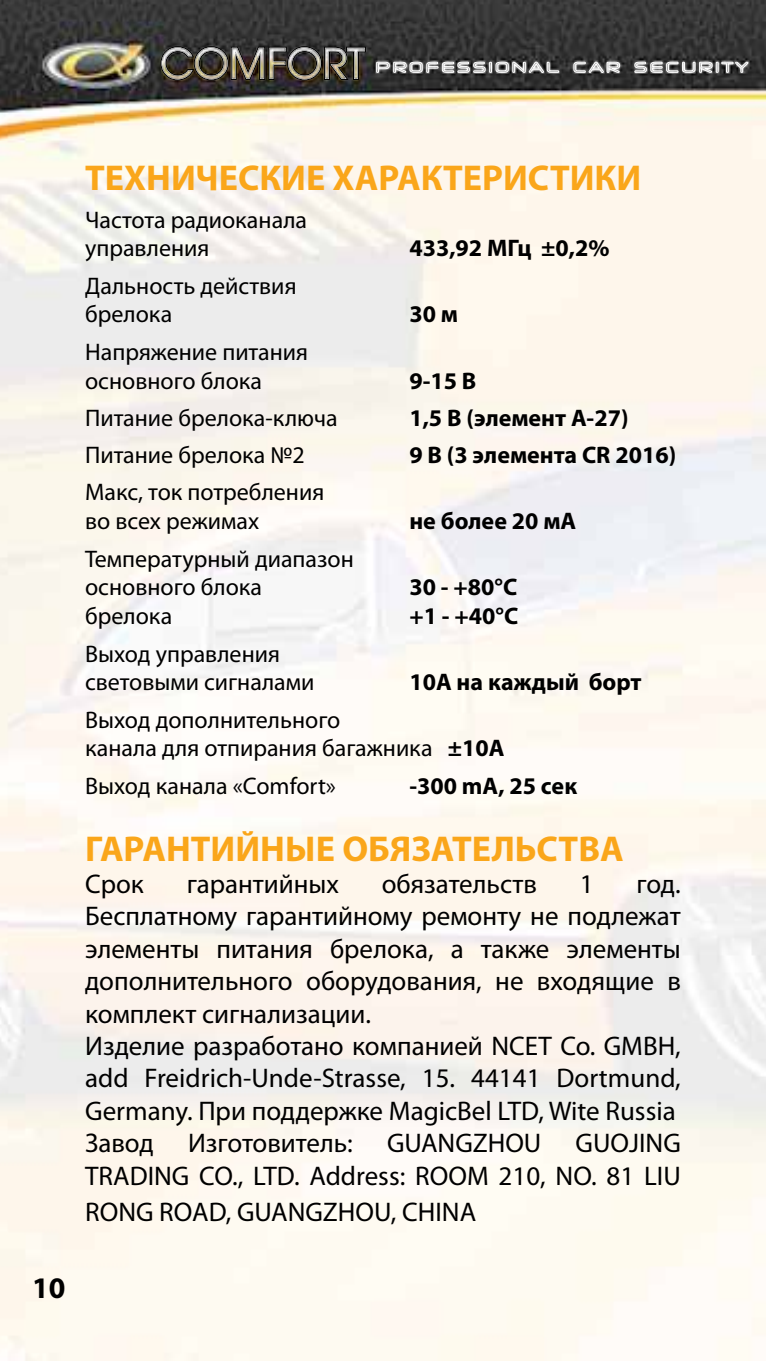
<style>
.page{position:relative;width:766px;height:1361px;background:#fff}
.page>*{position:absolute;margin:0;border:0;box-sizing:border-box;transform-origin:0 0}
.t1{font:700 36px "Myriad Pro";color:#faa61a}
.t2{font:700 30px "Myriad Pro";color:#000}
.t3{font:27px/32.4px "Myriad Pro";color:#000}
.t4{font:24px/28.8px "Myriad Pro";color:#000}
.t5{font:700 24px "Myriad Pro";color:#000}
.s1{font-weight:700}
</style>
<div class="page">
<img style="left:0;top:0;width:765px;height:1361px">
<img style="left:160px;top:46px;width:206px;height:34px">
<svg style="left:376px;top:61px;width:183px;height:14px;background:#858585"></svg>
<svg style="left:573px;top:61px;width:47px;height:12px"></svg>
<svg style="left:634px;top:61px;width:114px;height:12px"></svg>
<h1 class="t1" style="left:85px;top:155px;width:557px">ТЕХНИЧЕСКИЕ ХАРАКТЕРИСТИКИ</h1>
<p class="t4" style="left:85px;top:205px;width:223px">Частота радиоканала управления</p>
<p class="t5" style="left:409px;top:233px;width:202px">433,92 МГц ±0,2%</p>
<p class="t4" style="left:85px;top:271px;width:213px">Дальность действия брелока</p>
<p class="t4" style="left:85px;top:337px;width:224px">Напряжение питания основного блока</p>
<p class="t5" style="left:409px;top:299px;width:50px">30 м</p>
<p class="t5" style="left:409px;top:365px;width:69px">9-15 В</p>
<p class="t4" style="left:85px;top:403px;width:254px">Питание брелока-ключа</p>
<p class="t5" style="left:409px;top:402px;width:220px">1,5 В (элемент A-27)</p>
<p class="t4" style="left:85px;top:440px;width:221px">Питание брелока №2</p>
<p class="t5" style="left:409px;top:439px;width:268px">9 В (3 элемента СR 2016)</p>
<p class="t4" style="left:85px;top:478px;width:241px">Макс, ток потребления во всех режимах</p>
<p class="t5" style="left:409px;top:505px;width:168px">не более 20 мА</p>
<p class="t4" style="left:85px;top:544px;width:270px">Температурный диапазон основного блока</p>
<p class="t5" style="left:409px;top:572px;width:109px">30 - +80°С</p>
<p class="t4" style="left:85px;top:601px;width:89px">брелока</p>
<p class="t5" style="left:409px;top:600px;width:110px">+1 - +40°С</p>
<p class="t4" style="left:85px;top:639px;width:231px">Выход управления световыми сигналами</p>
<p class="t5" style="left:409px;top:666px;width:233px">10А на каждый борт</p>
<p class="t4" style="left:85px;top:705px;width:421px">Выход дополнительного<br>канала для отпирания багажника <span class="s1">±10А</span></p>
<p class="t4" style="left:85px;top:771px;width:252px">Выход канала «Comfort»</p>
<p class="t5" style="left:409px;top:770px;width:169px">-300 mA, 25 сек</p>
<h1 class="t1" style="left:85px;top:825px;width:540px">ГАРАНТИЙНЫЕ ОБЯЗАТЕЛЬСТВА</h1>
<p class="t3" style="left:85px;top:867px;width:60px">Срок</p>
<p class="t3" style="left:187px;top:867px;width:154px">гарантийных</p>
<p class="t3" style="left:381px;top:867px;width:157px">обязательств</p>
<p class="t3" style="left:579px;top:867px;width:15px">1</p>
<p class="t3" style="left:85px;top:867px;width:597px;text-indent:551px">год.<br>Бесплатному гарантийному ремонту не подлежат элементы питания брелока, а также элементы дополнительного оборудования, не входящие в комплект сигнализации.<br>Изделие разработано компанией NCET Co. GMBH, add Freidrich-Unde-Strasse, 15. 44141 Dortmund, Germany. При поддержке MagicBel LTD, Wite Russia Завод</p>
<p class="t3" style="left:85px;top:1126px;width:597px;text-align:right">GUOJING<br>TRADING CO., LTD. Address: ROOM 210, NO. 81 LIU</p>
<p class="t3" style="left:85px;top:1195px;width:392px">RONG ROAD, GUANGZHOU, CHINA</p>
<p class="t3" style="left:188px;top:1126px;width:166px">Изготовитель:</p>
<p class="t3" style="left:387px;top:1126px;width:156px">GUANGZHOU</p>
<p class="t2" style="left:32px;top:1268px;width:35px">10</p>
</div>
